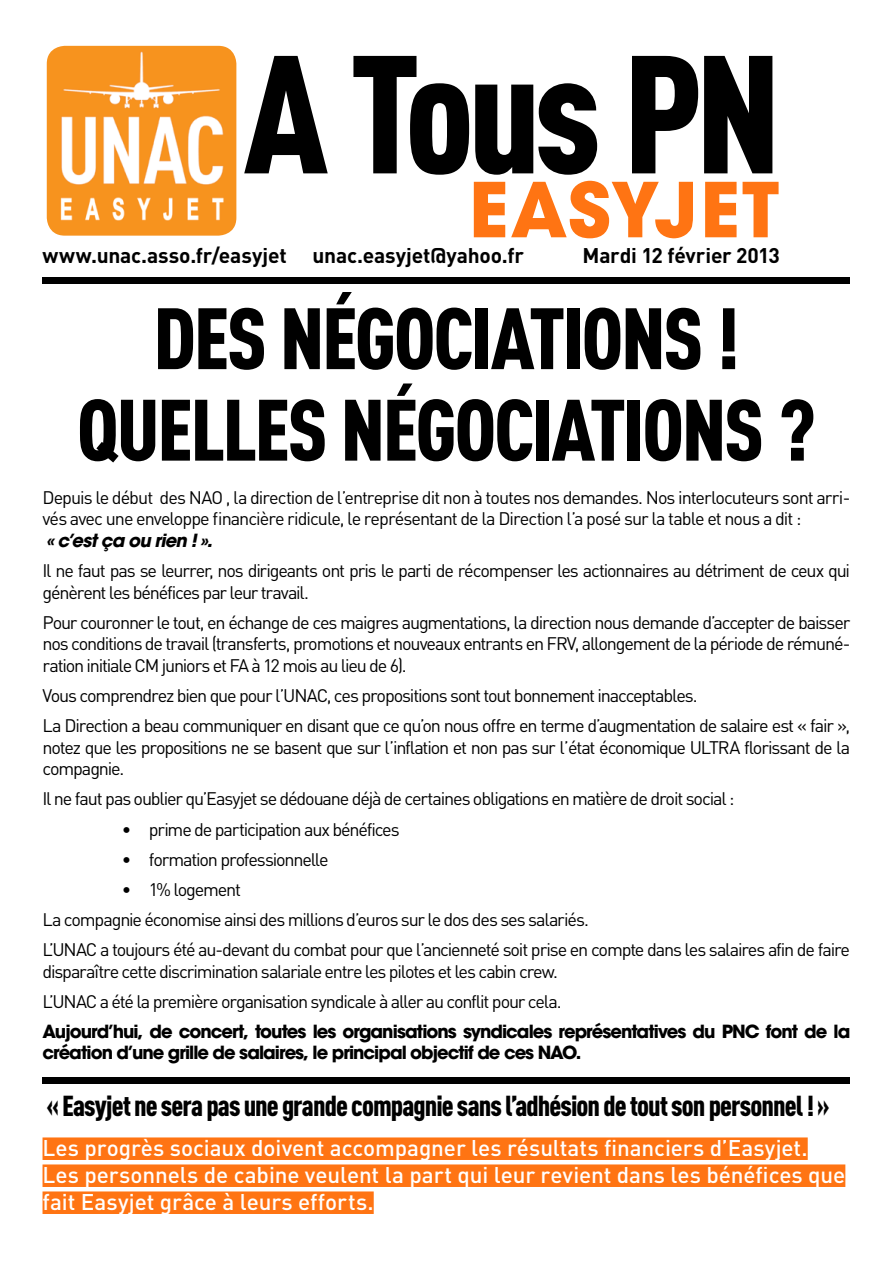
<style>
.page{position:relative;width:893px;height:1263px;background:#fff}
.page>*{position:absolute;margin:0;border:0;box-sizing:border-box;transform-origin:0 0}
.t1{font:900 165px "DIN Cond";letter-spacing:-.045em;color:#000}
.t2{font:900 85.5px/91.5px "DIN Cond";letter-spacing:-.03em;color:#000;text-align:center}
.t3{font:700 75px "ITC Avant Garde Std";letter-spacing:.015em;color:#ff7413}
.t4{font:900 28.5px "DIN Cond";letter-spacing:-.035em;color:#000}
.t5{font:500 22.5px/27px "DIN";letter-spacing:-.005em;color:#fff}
.t6{font:700 21px "DIN";letter-spacing:-.01em;color:#000}
.t7{font:18px/21.6px "DIN";letter-spacing:-.065em;color:#000}
.t8{font:700 18px/21.6px "ITC Avant Garde Std";letter-spacing:-.055em;color:#000}
.t9{font:italic 700 18px "ITC Avant Garde Std";letter-spacing:-.045em;color:#000}
</style>
<div class="page">
<div style="left:43px;top:277px;width:807px;height:6px;background:#000"></div>
<div style="left:43px;top:1137px;width:765px;height:23px;background:#ff7413"></div>
<div style="left:43px;top:1164px;width:802px;height:23px;background:#ff7413"></div>
<div style="left:43px;top:1191px;width:331px;height:23px;background:#ff7413"></div>
<img style="left:47px;top:46px;width:189px;height:190px">
<div style="left:43px;top:1077px;width:807px;height:7px;background:#000"></div>
<h1 class="t1" style="left:243px;top:11px;width:540px">A Tous PN</h1>
<h3 class="t3" style="left:469px;top:161px;width:312px">easyjet</h3>
<p class="t6" style="left:43px;top:241px;width:483px">www.unac.asso.fr/easyjet unac.easyjet@yahoo.fr</p>
<p class="t6" style="left:583px;top:241px;width:199px">Mardi 12 février 2013</p>
<h2 class="t2" style="left:77px;top:290px;width:740px">DES NÉGOCIATIONS !<br>QUELLES NÉGOCIATIONS ?</h2>
<p class="t7" style="left:43px;top:486px;width:809px">Depuis le début des NAO , la direction de l’entreprise dit non à toutes nos demandes. Nos interlocuteurs sont arri&shy;vés avec une enveloppe financière ridicule, le représentant de la Direction l’a posé sur la table et nous a dit :</p>
<p class="t9" style="left:46px;top:529px;width:168px">« c’est ça ou rien ! ».</p>
<p class="t7" style="left:43px;top:559px;width:809px">Il ne faut pas se leurrer, nos dirigeants ont pris le parti de récompenser les actionnaires au détriment de ceux qui génèrent les bénéfices par leur travail.</p>
<p class="t7" style="left:43px;top:611px;width:809px;text-align:justify">Pour couronner le tout, en échange de ces maigres augmentations, la direction nous demande d’accepter de baisser nos conditions de travail (transferts, promotions et nouveaux entrants en FRV, allongement de la période de rémuné&shy;ration initiale CM juniors et FA à 12 mois au lieu de 6).</p>
<p class="t7" style="left:43px;top:680px;width:809px;line-height:30.2px">Vous comprendrez bien que pour l’UNAC, ces propositions sont tout bonnement inacceptables.<br>La Direction a beau communiquer en disant que ce qu’on nous offre en terme d’augmentation de salaire est « fair »,</p>
<p class="t7" style="left:43px;top:736px;width:809px">notez que les propositions ne se basent que sur l’inflation et non pas sur l’état économique ULTRA florissant de la compagnie.</p>
<p class="t7" style="left:43px;top:788px;width:693px">Il ne faut pas oublier qu’Easyjet se dédouane déjà de certaines obligations en matière de droit social :</p>
<p class="t7" style="left:122px;top:818px;width:279px">• prime de participation aux bénéfices</p>
<p class="t7" style="left:122px;top:848px;width:208px">• formation professionnelle</p>
<p class="t7" style="left:43px;top:874px;width:809px;line-height:30.2px;text-indent:79px">• 1% logement<br>La compagnie économise ainsi des millions d’euros sur le dos des ses salariés.<br>L’UNAC a toujours été au-devant du combat pour que l’ancienneté soit prise en compte dans les salaires afin de faire</p>
<p class="t7" style="left:43px;top:955px;width:521px;line-height:30.2px">disparaître cette discrimination salariale entre les pilotes et les cabin crew.<br>L’UNAC a été la première organisation syndicale à aller au conflit pour cela.</p>
<p class="t8" style="left:43px;top:1020px;width:809px">Aujourd’hui, de concert, toutes les organisations syndicales représentatives du PNC font de la création d’une grille de salaires, le principal objectif de ces NAO.</p>
<h3 class="t4" style="left:47px;top:1088px;width:785px">« Easyjet ne sera pas une grande compagnie sans l’adhésion de tout son personnel ! »</h3>
<p class="t5" style="left:43px;top:1133px;width:804px">Les progrès sociaux doivent accompagner les résultats financiers d’Easyjet.<br>Les personnels de cabine veulent la part qui leur revient dans les bénéfices que fait Easyjet grâce à leurs efforts.</p>
</div>
